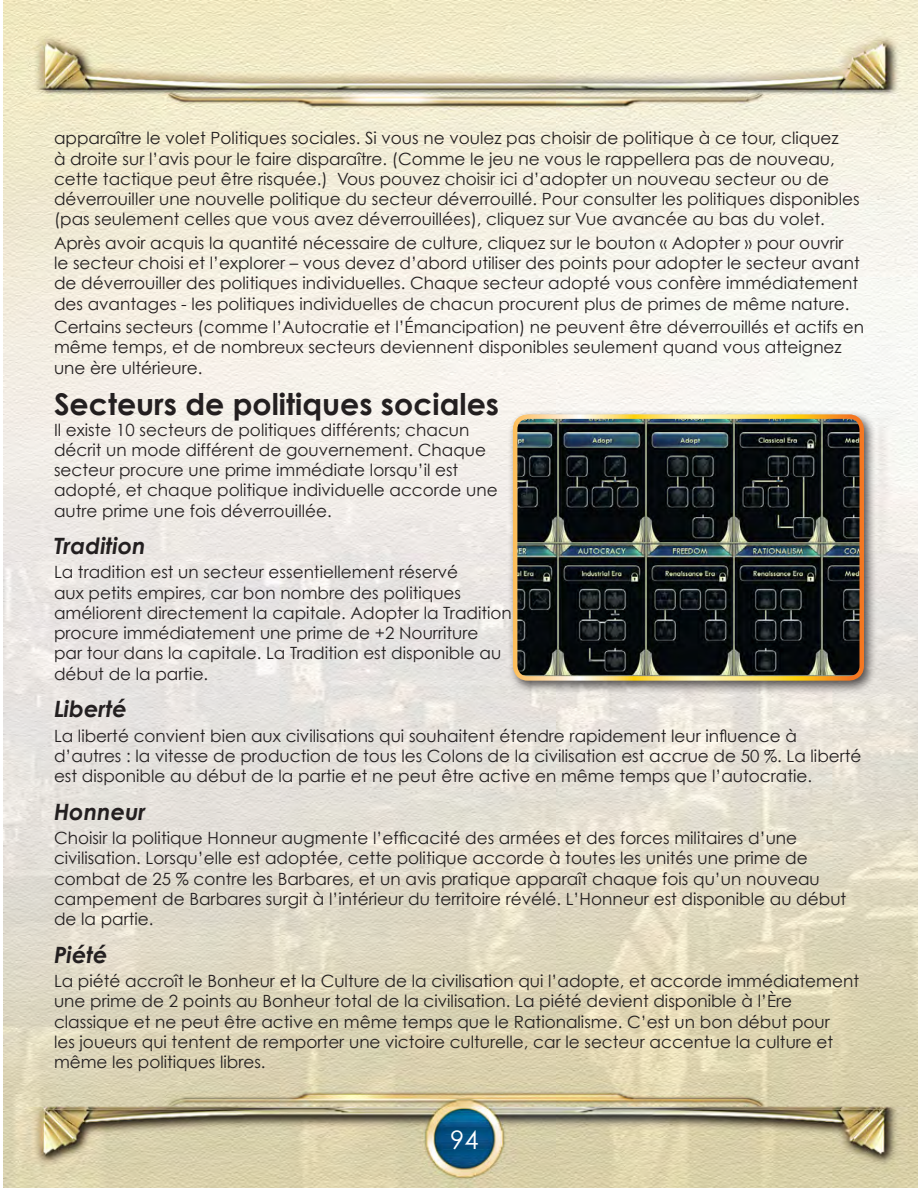
<style>
.page{position:relative;width:918px;height:1188px;background:#fff}
.page>*{position:absolute;margin:0;border:0;box-sizing:border-box;transform-origin:0 0}
.Head_3{font:700 30px "Century Gothic";color:#231f20}
.t1{font:25.5px "Century Gothic";color:#fff}
.Head_4{font:italic 700 22.5px "Century Gothic";color:#231f20}
.body_copy{font:16.8px/20.2px "Century Gothic";color:#231f20}
</style>
<div class="page">
<img style="left:3px;top:0;width:915px;height:1188px">
<div style="left:508px;top:409px;width:369px;height:285px;background:#231f20;opacity:.75"></div>
<img style="left:515px;top:417px;width:347px;height:261px">
<div style="left:513px;top:414px;width:351px;height:267px;border:4px solid #fff;border-radius:13px"></div>
<p class="body_copy" style="left:54px;top:128px;width:807px">apparaître le volet Politiques sociales. Si vous ne voulez pas choisir de politique à ce tour, cliquez<br>à droite sur l’avis pour le faire disparaître. (Comme le jeu ne vous le rappellera pas de nouveau, cette tactique peut être risquée.) Vous pouvez choisir ici d’adopter un nouveau secteur ou de déverrouiller une nouvelle politique du secteur déverrouillé. Pour consulter les politiques disponibles (pas seulement celles que vous avez déverrouillées), cliquez sur Vue avancée au bas du volet.</p>
<p class="body_copy" style="left:54px;top:232px;width:807px">Après avoir acquis la quantité nécessaire de culture, cliquez sur le bouton « Adopter » pour ouvrir le secteur choisi et l’explorer – vous devez d’abord utiliser des points pour adopter le secteur avant de déverrouiller des politiques individuelles. Chaque secteur adopté vous confère immédiatement des avantages - les politiques individuelles de chacun procurent plus de primes de même nature.</p>
<p class="body_copy" style="left:54px;top:317px;width:812px">Certains secteurs (comme l’Autocratie et l’Émancipation) ne peuvent être déverrouillés et actifs en même temps, et de nombreux secteurs deviennent disponibles seulement quand vous atteignez une ère ultérieure.</p>
<p class="Head_3" style="left:54px;top:386px;width:447px">Secteurs de politiques sociales</p>
<p class="body_copy" style="left:54px;top:419px;width:445px">Il existe 10 secteurs de politiques différents; chacun décrit un mode différent de gouvernement. Chaque secteur procure une prime immédiate lorsqu’il est adopté, et chaque politique individuelle accorde une autre prime une fois déverrouillée.</p>
<p class="Head_4" style="left:54px;top:531px;width:93px">Tradition</p>
<p class="body_copy" style="left:54px;top:562px;width:459px">La tradition est un secteur essentiellement réservé<br>aux petits empires, car bon nombre des politiques améliorent directement la capitale. Adopter la Tradition procure immédiatement une prime de +2 Nourriture<br>par tour dans la capitale. La Tradition est disponible au début de la partie.</p>
<p class="Head_4" style="left:54px;top:695px;width:74px">Liberté</p>
<p class="body_copy" style="left:54px;top:725px;width:809px">La liberté convient bien aux civilisations qui souhaitent étendre rapidement leur influence à d’autres : la vitesse de production de tous les Colons de la civilisation est accrue de 50 %. La liberté est disponible au début de la partie et ne peut être active en même temps que l’autocratie.</p>
<p class="Head_4" style="left:54px;top:797px;width:93px">Honneur</p>
<p class="body_copy" style="left:54px;top:828px;width:794px">Choisir la politique Honneur augmente l’efficacité des armées et des forces militaires d’une civilisation. Lorsqu’elle est adoptée, cette politique accorde à toutes les unités une prime de combat de 25 % contre les Barbares, et un avis pratique apparaît chaque fois qu’un nouveau campement de Barbares surgit à l’intérieur du territoire révélé. L’Honneur est disponible au début de la partie.</p>
<p class="Head_4" style="left:54px;top:940px;width:55px">Piété</p>
<p class="body_copy" style="left:54px;top:971px;width:807px">La piété accroît le Bonheur et la Culture de la civilisation qui l’adopte, et accorde immédiatement une prime de 2 points au Bonheur total de la civilisation. La piété devient disponible à l’Ère classique et ne peut être active en même temps que le Rationalisme. C’est un bon début pour<br>les joueurs qui tentent de remporter une victoire culturelle, car le secteur accentue la culture et même les politiques libres.</p>
<h2 class="t1" style="left:450px;top:1125px;width:30px">94</h2>
</div>
